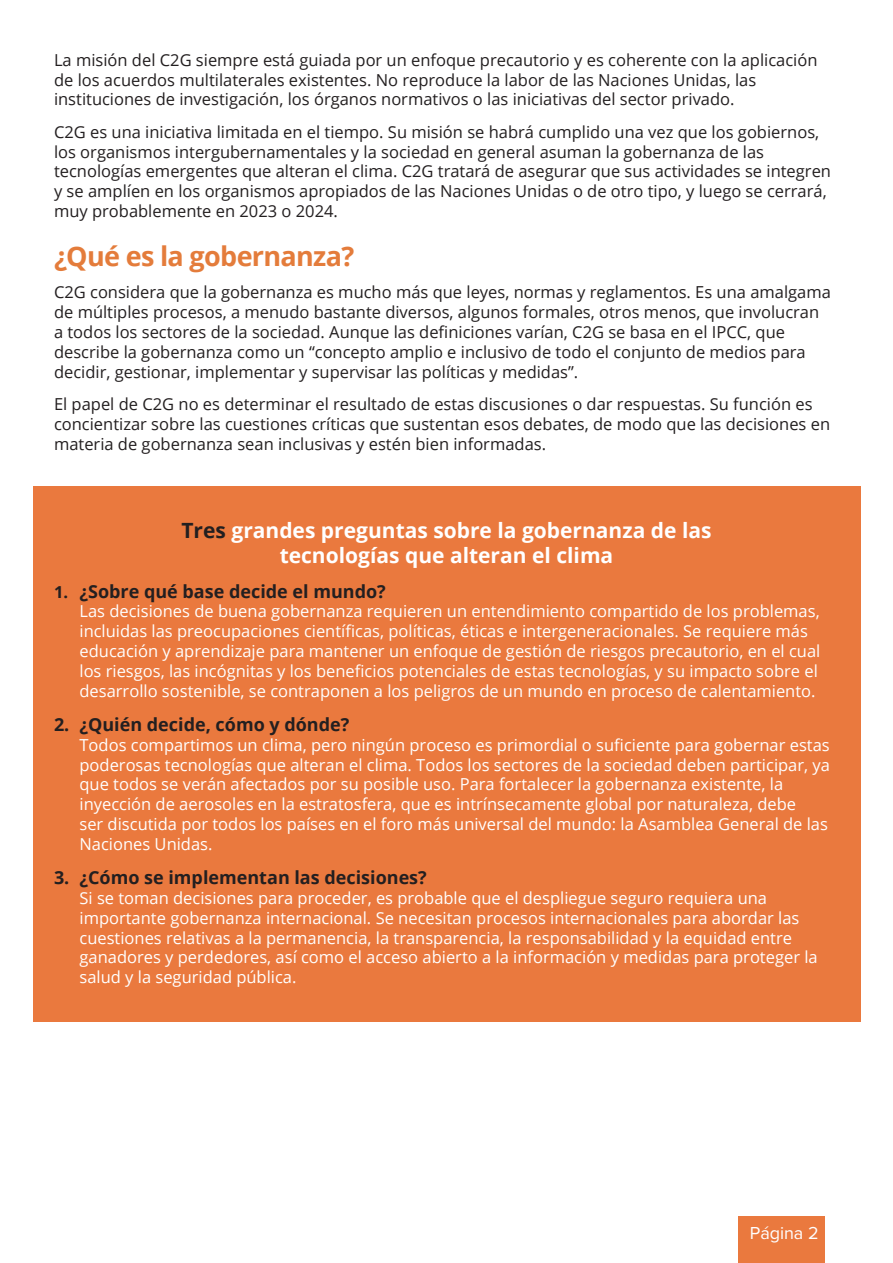
<style>
.page{position:relative;width:893px;height:1263px;background:#fff}
.page>*{position:absolute;margin:0;border:0;box-sizing:border-box;transform-origin:0 0}
.t1{font:700 27px "Open Sans";letter-spacing:-.025em;color:#e47c3b}
.t2{font:700 21px/25.2px "Open Sans";color:#fff;text-align:center}
.t3{font:700 18px "Open Sans";color:#231f20}
.C2G2_Page_Number{font:18px "Proxima Nova";letter-spacing:-.005em;color:#fff}
.t4{font:16.5px/19.8px "Open Sans";color:#231f20}
.t5{font:16.5px/19.8px "Open Sans";color:#fff}
.s1{color:#231f20}
.s2{font-size:16.5px}
</style>
<div class="page">
<div style="left:739px;top:1216px;width:86px;height:47px;background:#ea793e"></div>
<div style="left:33px;top:487px;width:827px;height:535px;background:#ea793e"></div>
<p class="t4" style="left:54px;top:49px;width:765px">La misión del C2G siempre está guiada por un enfoque precautorio y es coherente con la aplicación de los acuerdos multilaterales existentes. No reproduce la labor de las Naciones Unidas, las instituciones de investigación, los órganos normativos o las iniciativas del sector privado.</p>
<p class="t4" style="left:54px;top:122px;width:779px">C2G es una iniciativa limitada en el tiempo. Su misión se habrá cumplido una vez que los gobiernos, los organismos intergubernamentales y la sociedad en general asuman la gobernanza de las tecnologías emergentes que alteran el clima. C2G tratará de asegurar que sus actividades se integren y se amplíen en los organismos apropiados de las Naciones Unidas o de otro tipo, y luego se cerrará, muy probablemente en 2023 o 2024.</p>
<p class="t1" style="left:54px;top:237px;width:302px">¿Qué es la gobernanza?</p>
<p class="t4" style="left:54px;top:282px;width:778px">C2G considera que la gobernanza es mucho más que leyes, normas y reglamentos. Es una amalgama de múltiples procesos, a menudo bastante diversos, algunos formales, otros menos, que involucran a todos los sectores de la sociedad. Aunque las definiciones varían, C2G se basa en el IPCC, que describe la gobernanza como un “concepto amplio e inclusivo de todo el conjunto de medios para decidir, gestionar, implementar y supervisar las políticas y medidas”.</p>
<p class="t4" style="left:54px;top:394px;width:778px">El papel de C2G no es determinar el resultado de estas discusiones o dar respuestas. Su función es concientizar sobre las cuestiones críticas que sustentan esos debates, de modo que las decisiones en materia de gobernanza sean inclusivas y estén bien informadas.</p>
<p class="t2" style="left:181px;top:517px;width:532px"><span class="s1">Tres</span> grandes preguntas sobre la gobernanza de las tecnologías que alteran el clima</p>
<p class="t3" style="left:54px;top:578px;width:333px"><span class="s2">1.</span> ¿Sobre qué base decide el mundo?</p>
<p class="t5" style="left:79px;top:601px;width:742px">Las decisiones de buena gobernanza requieren un entendimiento compartido de los problemas, incluidas las preocupaciones científicas, políticas, éticas e intergeneracionales. Se requiere más educación y aprendizaje para mantener un enfoque de gestión de riesgos precautorio, en el cual los riesgos, las incógnitas y los beneficios potenciales de estas tecnologías, y su impacto sobre el desarrollo sostenible, se contraponen a los peligros de un mundo en proceso de calentamiento.</p>
<p class="t3" style="left:54px;top:712px;width:297px">2. ¿Quién decide, cómo y dónde?</p>
<p class="t5" style="left:79px;top:734px;width:752px">Todos compartimos un clima, pero ningún proceso es primordial o suficiente para gobernar estas poderosas tecnologías que alteran el clima. Todos los sectores de la sociedad deben participar, ya que todos se verán afectados por su posible uso. Para fortalecer la gobernanza existente, la inyección de aerosoles en la estratosfera, que es intrínsecamente global por naturaleza, debe<br>ser discutida por todos los países en el foro más universal del mundo: la Asamblea General de las Naciones Unidas.</p>
<p class="t3" style="left:54px;top:865px;width:374px">3. ¿Cómo se implementan las decisiones?</p>
<p class="t5" style="left:79px;top:887px;width:740px">Si se toman decisiones para proceder, es probable que el despliegue seguro requiera una importante gobernanza internacional. Se necesitan procesos internacionales para abordar las cuestiones relativas a la permanencia, la transparencia, la responsabilidad y la equidad entre ganadores y perdedores, así como el acceso abierto a la información y medidas para proteger la salud y la seguridad pública.</p>
<p class="C2G2_Page_Number" style="left:750px;top:1219px;width:70px">Página 2</p>
</div>
